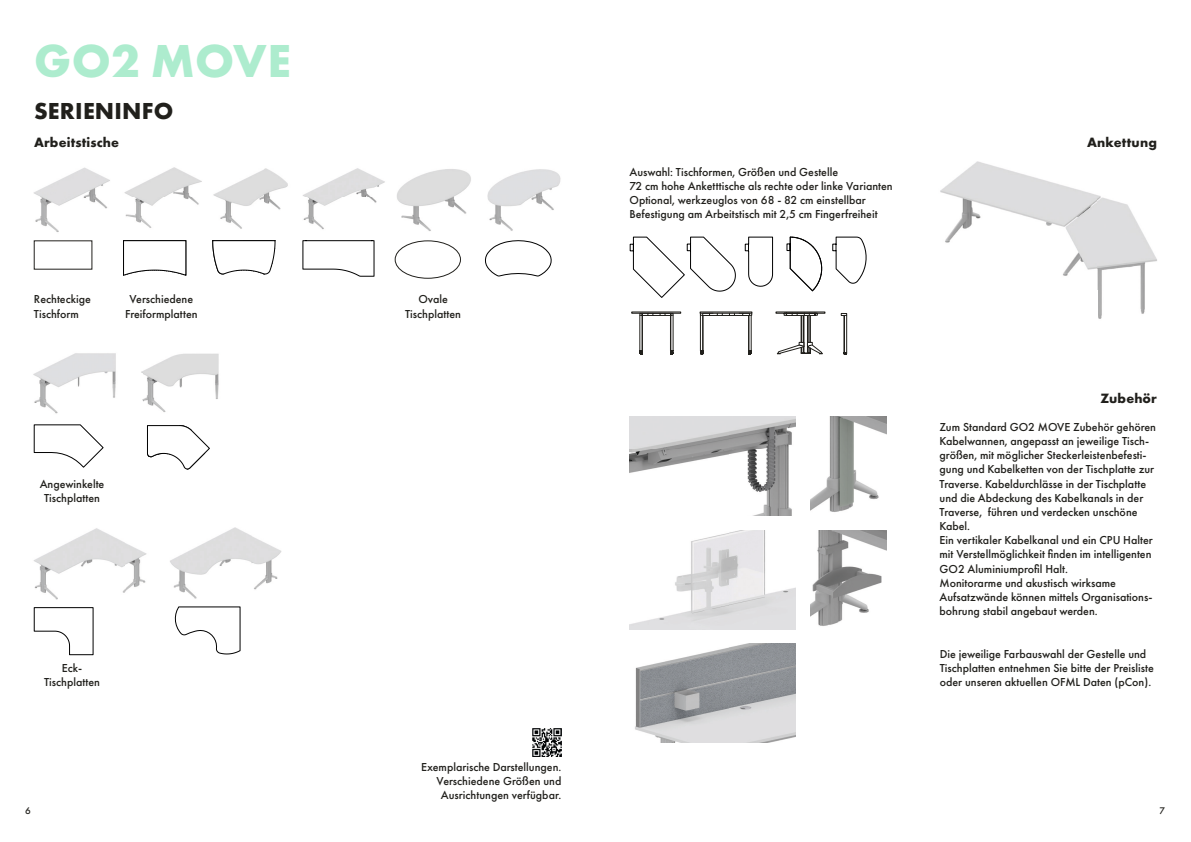
<style>
.page{position:relative;width:1191px;height:842px;background:#fff}
.page>*{position:absolute;margin:0;border:0;box-sizing:border-box;transform-origin:0 0}
.t1{font:700 48px "Futura PT";letter-spacing:.005em;color:#adecce}
.t2{font:700 24px "Futura PT";letter-spacing:.01em;color:#21201c}
.t3{font:700 14px "Futura PT";letter-spacing:.01em;color:#21201c}
.t4{font:500 12px/14.2px "Futura PT";color:#21201c}
.t5{font:500 10px "Futura PT";color:#21201c}
</style>
<div class="page">
<img style="left:34px;top:167px;width:76px;height:65px">
<img style="left:124px;top:167px;width:78px;height:61px">
<img style="left:33px;top:353px;width:186px;height:61px">
<img style="left:119px;top:353px;width:23px;height:61px">
<img style="left:213px;top:168px;width:75px;height:61px">
<img style="left:33px;top:528px;width:114px;height:72px">
<img style="left:303px;top:168px;width:82px;height:62px">
<img style="left:170px;top:528px;width:112px;height:71px">
<img style="left:397px;top:169px;width:74px;height:62px">
<img style="left:487px;top:169px;width:74px;height:62px">
<div style="left:395px;top:241px;width:65px;height:37px;border:1px solid #21201c;border-radius:50%"></div>
<hr style="left:186px;top:241px;width:1px;height:34px;background:#000">
<svg style="left:123px;top:240px;width:63px;height:36px"></svg>
<svg style="left:147px;top:425px;width:63px;height:44px"></svg>
<svg style="left:212px;top:240px;width:63px;height:34px"></svg>
<svg style="left:303px;top:240px;width:71px;height:36px"></svg>
<svg style="left:34px;top:607px;width:59px;height:48px"></svg>
<svg style="left:175px;top:607px;width:65px;height:48px"></svg>
<svg style="left:34px;top:424px;width:69px;height:43px"></svg>
<svg style="left:485px;top:240px;width:66px;height:36px"></svg>
<svg style="left:631px;top:312px;width:50px;height:43px"></svg>
<img style="left:940px;top:162px;width:217px;height:157px">
<svg style="left:786px;top:237px;width:36px;height:55px"></svg>
<svg style="left:744px;top:237px;width:29px;height:50px"></svg>
<svg style="left:832px;top:237px;width:34px;height:47px"></svg>
<svg style="left:629px;top:236px;width:107px;height:62px"></svg>
<svg style="left:700px;top:312px;width:52px;height:43px"></svg>
<svg style="left:776px;top:312px;width:49px;height:42px"></svg>
<svg style="left:841px;top:313px;width:6px;height:41px"></svg>
<img style="left:810px;top:417px;width:76px;height:95px">
<img style="left:629px;top:417px;width:167px;height:99px">
<img style="left:810px;top:530px;width:76px;height:96px">
<img style="left:635px;top:643px;width:161px;height:100px">
<img style="left:629px;top:530px;width:167px;height:99px">
<img style="left:532px;top:729px;width:29px;height:28px">
<h1 class="t1" style="left:34px;top:30px;width:258px">GO2 MOVE</h1>
<h2 class="t2" style="left:34px;top:96px;width:141px">SERIENINFO</h2>
<p class="t3" style="left:34px;top:134px;width:86px">Arbeitstische</p>
<p class="t4" style="left:34px;top:292px;width:58px">Rechteckige<br>Tischform</p>
<p class="t4" style="left:125px;top:292px;width:74px;text-align:center">Verschiedene<br>Freiformplatten</p>
<p class="t4" style="left:405px;top:292px;width:58px;text-align:center">Ovale<br>Tischplatten</p>
<p class="t4" style="left:40px;top:476px;width:66px;text-align:center">Angewinkelte<br>Tischplatten</p>
<p class="t4" style="left:44px;top:661px;width:58px;text-align:center">Eck-<br>Tischplatten</p>
<p class="t4" style="left:421px;top:760px;width:142px;text-align:right">Exemplarische Darstellungen.<br>Verschiedene Größen und<br>Ausrichtungen verfügbar.</p>
<p class="t4" style="left:629px;top:165px;width:265px">Auswahl: Tischformen, Größen und Gestelle<br>72 cm hohe Anketttische als rechte oder linke Varianten Optional, werkzeuglos von 68 - 82 cm einstellbar Befestigung am Arbeitstisch mit 2,5 cm Fingerfreiheit</p>
<p class="t3" style="left:1087px;top:134px;width:71px">Ankettung</p>
<p class="t3" style="left:1100px;top:389px;width:58px">Zubehör</p>
<p class="t4" style="left:939px;top:420px;width:218px">Zum Standard GO2 MOVE Zubehör gehören Kabelwannen, angepasst an jeweilige Tisch&shy;größen, mit möglicher Steckerleistenbefesti&shy;gung und Kabelketten von der Tischplatte zur Traverse. Kabeldurchlässe in der Tischplatte und die Abdeckung des Kabelkanals in der Traverse, führen und verdecken unschöne Kabel.<br>Ein vertikaler Kabelkanal und ein CPU Halter mit Verstellmöglichkeit finden im intelligenten GO2 Aluminiumprofil Halt.<br>Monitorarme und akustisch wirksame Aufsatzwände können mittels Organisations&shy;bohrung stabil angebaut werden.</p>
<p class="t4" style="left:939px;top:647px;width:216px">Die jeweilige Farbauswahl der Gestelle und<br>Tischplatten entnehmen Sie bitte der Preisliste oder unseren aktuellen OFML Daten (pCon).</p>
<p class="t5" style="left:25px;top:804px;width:7px">6</p>
<p class="t5" style="left:1159px;top:804px;width:7px">7</p>
</div>
